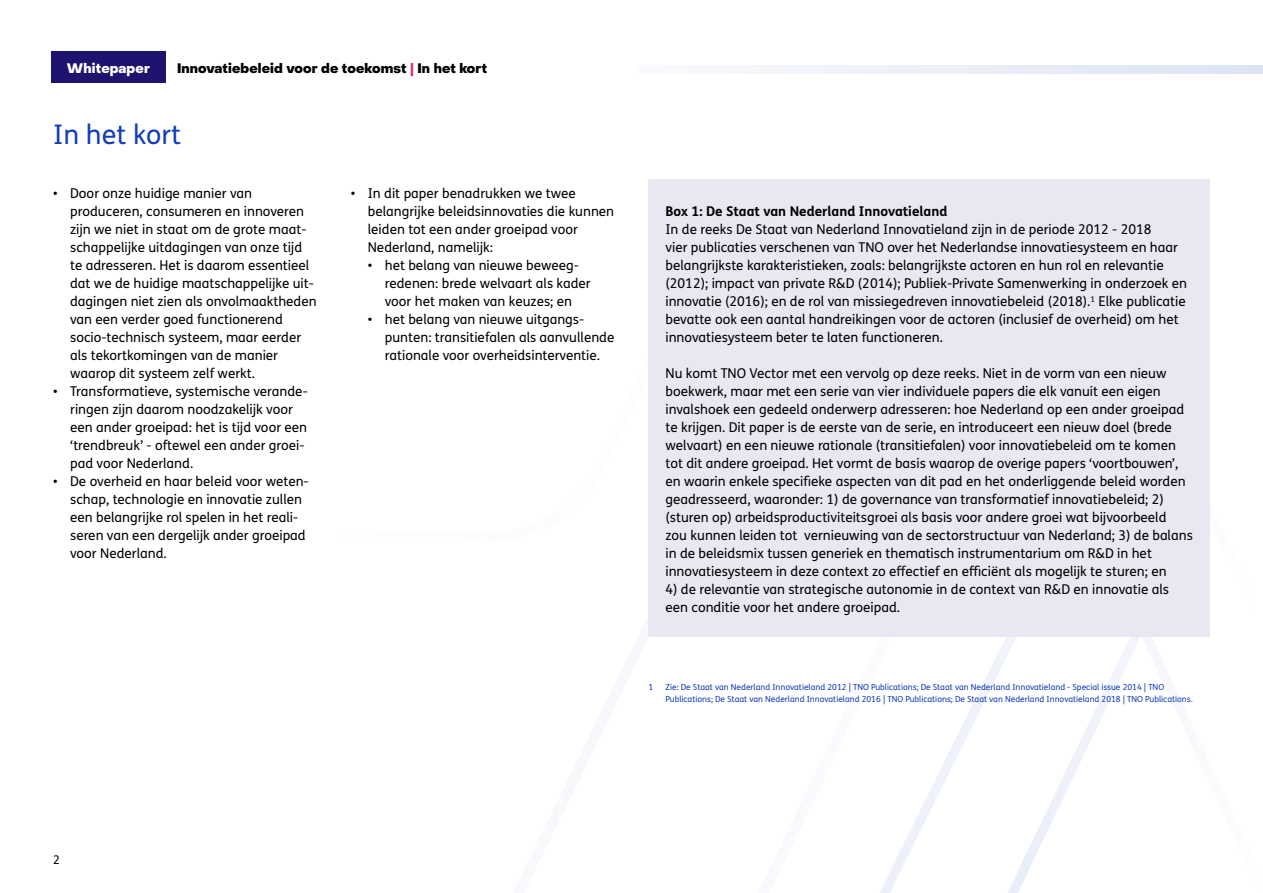
<style>
.page{position:relative;width:1263px;height:893px;background:#fff}
.page>*{position:absolute;margin:0;border:0;box-sizing:border-box;transform-origin:0 0}
.H1_Titel_pag{font:27px "FS Me Pro";color:#123eb7}
.P_Kadertekst{font:13.5px/18px "FS Me Pro";color:#000}
.BT2_Tekst_Bullet_list_niv_2{font:13.5px/18px "FS Me Pro";color:#000}
.TAG{font:800 13.5px "PP Object Sans";letter-spacing:.01em;color:#000}
.H2_Kaderkop{font:700 13.5px "FS Me Pro";color:#000}
.t1{font:800 13.5px "PP Object Sans";letter-spacing:.01em;color:#fff}
.t2{font:12px "FS Me Pro";color:#000}
.N2_Voetnoot_tekst{font:8.4px/12px "FS Me Pro";color:#123eb7}
.s1{color:#ee2368}
</style>
<div class="page">
<svg style="left:747px;top:66px;width:516px;height:8px"></svg>
<svg style="left:880px;top:681px;width:105px;height:212px"></svg>
<svg style="left:985px;top:637px;width:166px;height:256px"></svg>
<div style="left:51px;top:51px;width:115px;height:31px;background:#1f1370"></div>
<div style="left:648px;top:180px;width:562px;height:48px;background:#e9e7f1"></div>
<div style="left:648px;top:215px;width:562px;height:152px;background:#e9e7f1"></div>
<div style="left:648px;top:359px;width:562px;height:278px;background:#e9e7f1"></div>
<p class="t1" style="left:67px;top:60px;width:84px">Whitepaper</p>
<p class="TAG" style="left:177px;top:60px;width:312px">Innovatiebeleid voor de toekomst <span class="s1">|</span> In het kort</p>
<h1 class="H1_Titel_pag" style="left:53px;top:116px;width:129px">In het kort</h1>
<p class="P_Kadertekst" style="left:70px;top:184px;width:248px;text-indent:-17px">• Door onze huidige manier van produceren, consumeren en innoveren zijn we niet in staat om de grote maat&shy;schappelijke uitdagingen van onze tijd te adresseren. Het is daarom essentieel dat we de huidige maatschappelijke uit&shy;dagingen niet zien als onvolmaaktheden van een verder goed functionerend socio-technisch systeem, maar eerder als tekortkomingen van de manier waarop dit systeem zelf werkt.</p>
<p class="P_Kadertekst" style="left:70px;top:382px;width:239px;text-indent:-17px">• Transformatieve, systemische verande&shy;ringen zijn daarom noodzakelijk voor een ander groeipad: het is tijd voor een ‘trendbreuk’ - oftewel een ander groei&shy;pad voor Nederland.</p>
<p class="P_Kadertekst" style="left:70px;top:472px;width:240px;text-indent:-17px">• De overheid en haar beleid voor weten&shy;schap, technologie en innovatie zullen een belangrijke rol spelen in het reali&shy;seren van een dergelijk ander groeipad voor Nederland.</p>
<p class="P_Kadertekst" style="left:368px;top:184px;width:248px;text-indent:-17px">• In dit paper benadrukken we twee belangrijke beleidsinnovaties die kunnen leiden tot een ander groeipad voor Nederland, namelijk:</p>
<p class="BT2_Tekst_Bullet_list_niv_2" style="left:385px;top:256px;width:207px;text-indent:-17px">• het belang van nieuwe beweeg&shy;redenen: brede welvaart als kader voor het maken van keuzes; en</p>
<p class="BT2_Tekst_Bullet_list_niv_2" style="left:385px;top:310px;width:231px;text-indent:-17px">• het belang van nieuwe uitgangs&shy;punten: transitiefalen als aanvullende rationale voor overheidsinterventie.</p>
<h2 class="H2_Kaderkop" style="left:665px;top:201px;width:283px">Box 1: De Staat van Nederland Innovatieland</h2>
<p class="P_Kadertekst" style="left:665px;top:220px;width:523px">In de reeks De Staat van Nederland Innovatieland zijn in de periode 2012 - 2018<br>vier publicaties verschenen van TNO over het Nederlandse innovatiesysteem en haar belangrijkste karakteristieken, zoals: belangrijkste actoren en hun rol en relevantie (2012); impact van private R&amp;D (2014); Publiek-Private Samenwerking in onderzoek en innovatie (2016); en de rol van missiegedreven innovatiebeleid (2018).<sup>1</sup> Elke publicatie bevatte ook een aantal handreikingen voor de actoren (inclusief de overheid) om het innovatiesysteem beter te laten functioneren.</p>
<p class="P_Kadertekst" style="left:665px;top:364px;width:529px">Nu komt TNO Vector met een vervolg op deze reeks. Niet in de vorm van een nieuw boekwerk, maar met een serie van vier individuele papers die elk vanuit een eigen invalshoek een gedeeld onderwerp adresseren: hoe Nederland op een ander groeipad te krijgen. Dit paper is de eerste van de serie, en introduceert een nieuw doel (brede welvaart) en een nieuwe rationale (transitiefalen) voor innovatiebeleid om te komen tot dit andere groeipad. Het vormt de basis waarop de overige papers ‘voortbouwen’, en waarin enkele specifieke aspecten van dit pad en het onderliggende beleid worden geadresseerd, waaronder: 1) de governance van transformatief innovatiebeleid; 2) (sturen op) arbeidsproductiviteitsgroei als basis voor andere groei wat bijvoorbeeld<br>zou kunnen leiden tot vernieuwing van de sectorstructuur van Nederland; 3) de balans in de beleidsmix tussen generiek en thematisch instrumentarium om R&amp;D in het innovatiesysteem in deze context zo effectief en efficiënt als mogelijk te sturen; en</p>
<p class="P_Kadertekst" style="left:665px;top:580px;width:505px">4) de relevantie van strategische autonomie in de context van R&amp;D en innovatie als een conditie voor het andere groeipad.</p>
<p class="N2_Voetnoot_tekst" style="left:648px;top:681px;width:6px">1</p>
<p class="N2_Voetnoot_tekst" style="left:665px;top:681px;width:529px">Zie: De Staat van Nederland Innovatieland 2012 | TNO Publications; De Staat van Nederland Innovatieland - Special issue 2014 | TNO<br>Publications; De Staat van Nederland Innovatieland 2016 | TNO Publications; De Staat van Nederland Innovatieland 2018 | TNO Publications.</p>
<p class="t2" style="left:53px;top:852px;width:8px">2</p>
</div>
